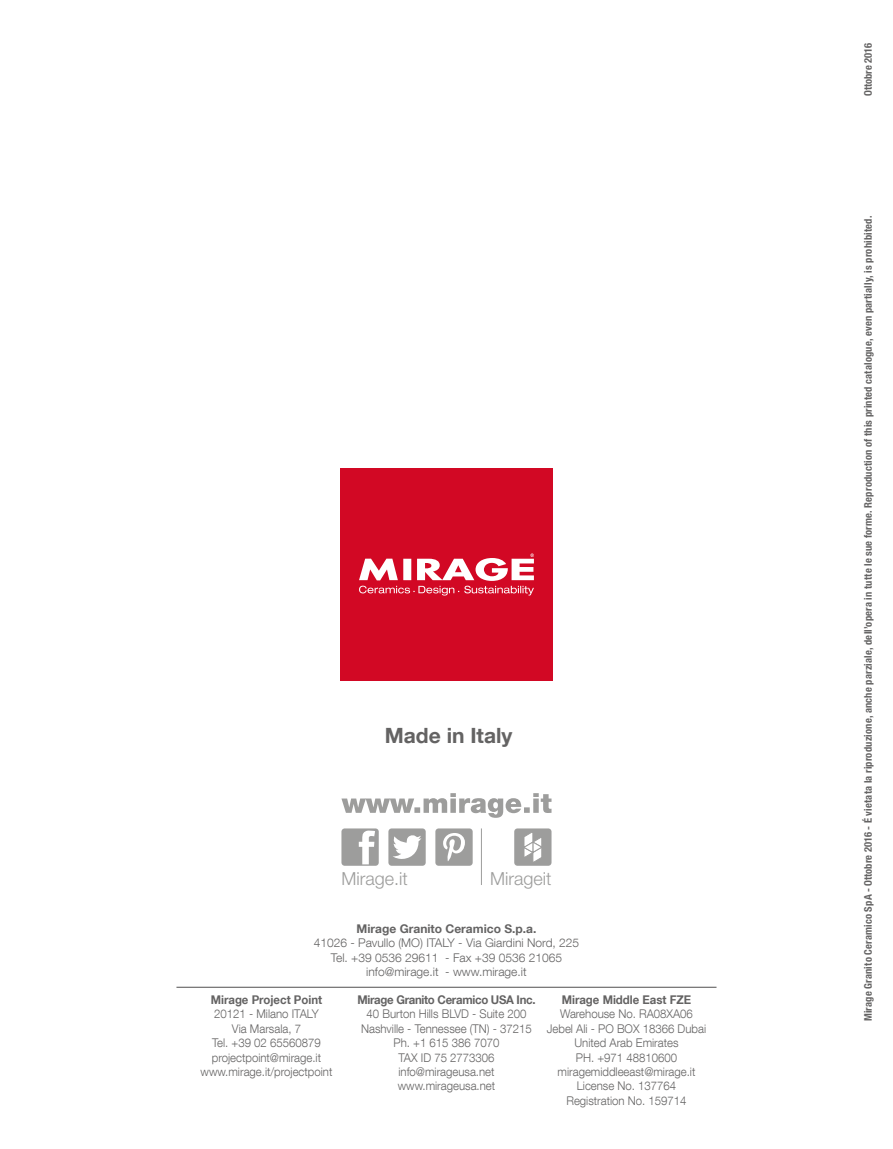
<style>
.page{position:relative;width:893px;height:1149px;background:#fff}
.page>*{position:absolute;margin:0;border:0;box-sizing:border-box;transform-origin:0 0}
.t1{font:700 21px "Helvetica Neue LT Com";color:#646363}
.t2{font:300 18px "Helvetica Neue LT Std";color:#9d9d9c}
.t3{font:300 12px/14.4px "Helvetica Neue LT Com";color:#646363;text-align:center;scale:.95 1}
.t4{font:300 12px/14.4px "Helvetica Neue LT Com";color:#646363;text-align:center}
.t5{font:700 12px "Helvetica Neue LT Com";color:#646363;scale:.95 1}
.t6{font:700 12px "Helvetica Neue LT Com";letter-spacing:-.025em;color:#646363;scale:.95 1}
.t7{font:700 12px "Helvetica Neue LT Com";color:#646363}
.t8{font:700 condensed 10.5px "Helvetica Neue LT Std";letter-spacing:.02em;color:#646363}
.t9{font:700 condensed 10.5px "Helvetica Neue LT Std";color:#646363}
</style>
<div class="page">
<div style="left:340px;top:468px;width:213px;height:212px;background:#d20824"></div>
<svg style="left:359px;top:553px;width:175px;height:42px"></svg>
<svg style="left:341px;top:793px;width:210px;height:24px"></svg>
<div style="left:341px;top:828px;width:38px;height:37px;background:#9d9d9c;border-radius:3px"></div>
<svg style="left:359px;top:830px;width:16px;height:34px"></svg>
<div style="left:435px;top:828px;width:38px;height:37px;background:#9d9d9c;border-radius:3px"></div>
<svg style="left:443px;top:833px;width:22px;height:28px"></svg>
<div style="left:388px;top:828px;width:38px;height:37px;background:#9d9d9c;border-radius:3px"></div>
<svg style="left:393px;top:835px;width:28px;height:24px"></svg>
<div style="left:514px;top:828px;width:37px;height:37px;background:#9d9d9c;border-radius:3px"></div>
<svg style="left:524px;top:833px;width:18px;height:29px"></svg>
<hr style="left:481px;top:828px;width:1px;height:56px;background:#9d9d9c">
<hr style="left:176px;top:986px;width:540px;height:1px;background:#646363">
<h1 class="t1" style="left:385px;top:721px;width:129px">Made in Italy</h1>
<h2 class="t2" style="left:341px;top:867px;width:68px">Mirage.it</h2>
<h2 class="t2" style="left:490px;top:867px;width:63px">Mirageit</h2>
<p class="t7" style="left:357px;top:920px;width:181px">Mirage Granito Ceramico S.p.a.</p>
<p class="t4" style="left:314px;top:935px;width:267px">41026 - Pavullo (MO) ITALY - Via Giardini Nord, 225<br>Tel. +39 0536 29611 - Fax +39 0536 21065 info@mirage.it - www.mirage.it</p>
<p class="t5" style="left:211px;top:991px;width:119px">Mirage Project Point</p>
<p class="t3" style="left:201px;top:1006px;width:140px">20121 - Milano ITALY<br>Via Marsala, 7<br>Tel. +39 02 65560879 projectpoint@mirage.it www.mirage.it/projectpoint</p>
<p class="t6" style="left:357px;top:991px;width:189px">Mirage Granito Ceramico USA Inc.</p>
<p class="t3" style="left:361px;top:1006px;width:181px">40 Burton Hills BLVD - Suite 200<br>Nashville - Tennessee (TN) - 37215<br>Ph. +1 615 386 7070<br>TAX ID 75 2773306 info@mirageusa.net www.mirageusa.net</p>
<p class="t5" style="left:562px;top:991px;width:138px">Mirage Middle East FZE</p>
<p class="t3" style="left:547px;top:1006px;width:169px">Warehouse No. RA08XA06<br>Jebel Ali - PO BOX 18366 Dubai<br>United Arab Emirates<br>PH. +971 48810600 miragemiddleeast@mirage.it<br>License No. 137764<br>Registration No. 159714</p>
<p class="t9" style="left:862px;top:96px;width:55px;rotate:-90deg">Ottobre 2016</p>
<p class="t8" style="left:862px;top:1020px;width:806px;rotate:-90deg">Mirage Granito Ceramico SpA - Ottobre 2016 - É vietata la riproduzione, anche parziale, dell’opera in tutte le sue forme. Reproduction of this printed catalogue, even partially, is prohibited.</p>
</div>
